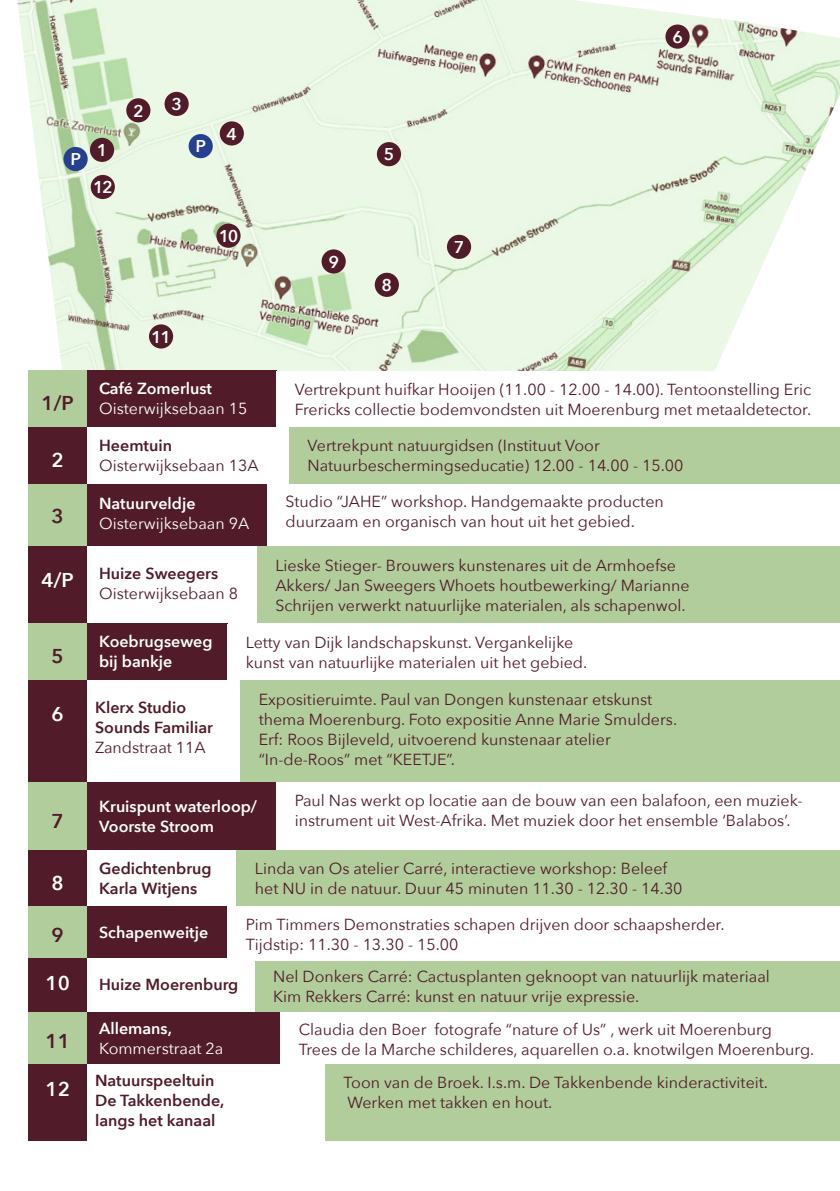
<style>
.page{position:relative;width:840px;height:1191px;background:#fff}
.page>*{position:absolute;margin:0;border:0;box-sizing:border-box;transform-origin:0 0}
.t1{font:600 20px "Avenir Next";color:#fff}
.t2{font:600 20px "Avenir Next";color:#511b29}
.t3{font:600 17px "Avenir Next";color:#fff}
.t4{font:16px/20px "Avenir Next";color:#511b29}
.t5{font:600 16px/20px "Avenir Next";color:#511b29}
.t6{font:600 16px/20px "Avenir Next";color:#fff}
.t7{font:16px "Avenir Next";color:#fff}
</style>
<div class="page">
<img style="left:17px;top:0;width:822px;height:371px">
<div style="left:90px;top:138px;width:24px;height:24px;background:#511b29;border-radius:50%"></div>
<div style="left:126px;top:98px;width:24px;height:24px;background:#511b29;border-radius:50%"></div>
<div style="left:164px;top:92px;width:25px;height:24px;background:#511b29;border-radius:50%"></div>
<div style="left:219px;top:121px;width:25px;height:24px;background:#511b29;border-radius:50%"></div>
<div style="left:374px;top:273px;width:24px;height:24px;background:#511b29;border-radius:50%"></div>
<div style="left:446px;top:235px;width:25px;height:24px;background:#511b29;border-radius:50%"></div>
<div style="left:376px;top:142px;width:25px;height:24px;background:#511b29;border-radius:50%"></div>
<div style="left:665px;top:25px;width:24px;height:24px;background:#511b29;border-radius:50%"></div>
<div style="left:91px;top:175px;width:24px;height:24px;background:#511b29;border-radius:50%"></div>
<div style="left:216px;top:224px;width:24px;height:24px;background:#511b29;border-radius:50%"></div>
<div style="left:321px;top:249px;width:24px;height:24px;background:#511b29;border-radius:50%"></div>
<div style="left:149px;top:324px;width:24px;height:24px;background:#511b29;border-radius:50%"></div>
<div style="left:63px;top:147px;width:25px;height:24px;background:#25408f;border-radius:50%"></div>
<div style="left:188px;top:134px;width:25px;height:24px;background:#25408f;border-radius:50%"></div>
<div style="left:28px;top:370px;width:59px;height:57px;background:#b0cd9b"></div>
<div style="left:28px;top:483px;width:59px;height:64px;background:#b0cd9b"></div>
<div style="left:28px;top:623px;width:59px;height:57px;background:#b0cd9b"></div>
<div style="left:28px;top:957px;width:59px;height:55px;background:#511b29"></div>
<div style="left:28px;top:1064px;width:59px;height:76px;background:#511b29"></div>
<div style="left:28px;top:680px;width:59px;height:102px;background:#511b29"></div>
<div style="left:28px;top:427px;width:59px;height:56px;background:#511b29"></div>
<div style="left:28px;top:782px;width:59px;height:68px;background:#b0cd9b"></div>
<div style="left:28px;top:905px;width:59px;height:52px;background:#b0cd9b"></div>
<div style="left:28px;top:1012px;width:59px;height:52px;background:#b0cd9b"></div>
<div style="left:28px;top:850px;width:59px;height:56px;background:#511b29"></div>
<div style="left:28px;top:547px;width:59px;height:76px;background:#511b29"></div>
<div style="left:87px;top:370px;width:189px;height:57px;background:#511b29"></div>
<div style="left:87px;top:483px;width:180px;height:64px;background:#511b29"></div>
<div style="left:87px;top:623px;width:141px;height:57px;background:#511b29"></div>
<div style="left:87px;top:782px;width:189px;height:68px;background:#511b29"></div>
<div style="left:87px;top:905px;width:141px;height:52px;background:#511b29"></div>
<div style="left:87px;top:1012px;width:193px;height:52px;background:#511b29"></div>
<div style="left:87px;top:850px;width:150px;height:56px;background:#fff"></div>
<div style="left:240px;top:680px;width:599px;height:102px;background:#b0cd9b"></div>
<div style="left:289px;top:427px;width:550px;height:56px;background:#b0cd9b"></div>
<div style="left:255px;top:957px;width:584px;height:55px;background:#b0cd9b"></div>
<div style="left:325px;top:1064px;width:514px;height:76px;background:#b0cd9b"></div>
<div style="left:228px;top:906px;width:611px;height:55px;background:#fff"></div>
<div style="left:237px;top:850px;width:602px;height:56px;background:#b0cd9b"></div>
<div style="left:257px;top:547px;width:582px;height:76px;background:#b0cd9b"></div>
<p class="t3" style="left:672px;top:22px;width:12px">6</p>
<p class="t3" style="left:70px;top:145px;width:12px">P</p>
<p class="t3" style="left:97px;top:135px;width:12px">1</p>
<p class="t3" style="left:93px;top:173px;width:22px">12</p>
<p class="t3" style="left:133px;top:96px;width:12px">2</p>
<p class="t3" style="left:171px;top:90px;width:12px">3</p>
<p class="t3" style="left:195px;top:132px;width:12px">P</p>
<p class="t3" style="left:226px;top:119px;width:12px">4</p>
<p class="t3" style="left:218px;top:221px;width:22px">10</p>
<p class="t3" style="left:328px;top:247px;width:12px">9</p>
<p class="t3" style="left:383px;top:140px;width:12px">5</p>
<p class="t3" style="left:381px;top:270px;width:12px">8</p>
<p class="t3" style="left:453px;top:232px;width:12px">7</p>
<p class="t2" style="left:42px;top:386px;width:34px">1/P</p>
<p class="t1" style="left:52px;top:442px;width:14px">2</p>
<p class="t2" style="left:52px;top:499px;width:14px">3</p>
<p class="t1" style="left:42px;top:562px;width:34px">4/P</p>
<p class="t2" style="left:52px;top:639px;width:14px">5</p>
<p class="t1" style="left:52px;top:696px;width:14px">6</p>
<p class="t2" style="left:52px;top:804px;width:14px">7</p>
<p class="t1" style="left:52px;top:866px;width:14px">8</p>
<p class="t2" style="left:52px;top:917px;width:14px">9</p>
<p class="t1" style="left:45px;top:965px;width:26px">10</p>
<p class="t2" style="left:45px;top:1024px;width:26px">11</p>
<p class="t1" style="left:45px;top:1072px;width:26px">12</p>
<p class="t3" style="left:151px;top:322px;width:22px">11</p>
<p class="t6" style="left:99px;top:378px;width:114px">Café Zomerlust</p>
<p class="t7" style="left:99px;top:395px;width:150px">Oisterwijksebaan 15</p>
<p class="t5" style="left:99px;top:435px;width:74px">Heemtuin</p>
<p class="t4" style="left:99px;top:454px;width:161px">Oisterwijksebaan 13A</p>
<p class="t6" style="left:99px;top:493px;width:98px">Natuurveldje</p>
<p class="t7" style="left:99px;top:510px;width:152px">Oisterwijksebaan 9A</p>
<p class="t5" style="left:99px;top:563px;width:120px">Huize Sweegers</p>
<p class="t4" style="left:99px;top:582px;width:140px">Oisterwijksebaan 8</p>
<p class="t4" style="left:294px;top:378px;width:518px">Vertrekpunt huifkar Hooijen (11.00 - 12.00 - 14.00). Tentoonstelling Eric<br>Frericks collectie bodemvondsten uit Moerenburg met metaaldetector.</p>
<p class="t4" style="left:307px;top:434px;width:377px">Vertrekpunt natuurgidsen (Instituut Voor<br>Natuurbeschermingseducatie) 12.00 - 14.00 - 15.00</p>
<p class="t4" style="left:285px;top:491px;width:379px">Studio “JAHE” workshop. Handgemaakte producten duurzaam en organisch van hout uit het gebied.</p>
<p class="t4" style="left:275px;top:554px;width:415px">Lieske Stieger- Brouwers kunstenares uit de Armhoefse<br>Akkers/ Jan Sweegers Whoets houtbewerking/ Marianne<br>Schrijen verwerkt natuurlijke materialen, als schapenwol.</p>
<p class="t6" style="left:99px;top:631px;width:115px">Koebrugseweg bij bankje</p>
<p class="t5" style="left:95px;top:696px;width:119px">Klerx Studio<br>Sounds Familiar</p>
<p class="t4" style="left:95px;top:736px;width:112px">Zandstraat 11A</p>
<p class="t4" style="left:246px;top:631px;width:342px">Letty van Dijk landschapskunst. Vergankelijke kunst van natuurlijke materialen uit het gebied.</p>
<p class="t4" style="left:258px;top:688px;width:420px">Expositieruimte. Paul van Dongen kunstenaar etskunst thema Moerenburg. Foto expositie Anne Marie Smulders.<br>Erf: Roos Bijleveld, uitvoerend kunstenaar atelier “In-de-Roos” met “KEETJE”.</p>
<p class="t6" style="left:99px;top:796px;width:159px">Kruispunt waterloop/<br>Voorste Stroom</p>
<p class="t4" style="left:294px;top:789px;width:509px">Paul Nas werkt op locatie aan de bouw van een balafoon, een muziek&shy;instrument uit West-Afrika. Met muziek door het ensemble ‘Balabos’.</p>
<p class="t5" style="left:99px;top:858px;width:114px">Gedichtenbrug<br>Karla Witjens</p>
<p class="t6" style="left:99px;top:921px;width:111px">Schapenweitje</p>
<p class="t5" style="left:99px;top:973px;width:141px">Huize Moerenburg</p>
<p class="t6" style="left:99px;top:1018px;width:74px">Allemans,</p>
<p class="t7" style="left:99px;top:1035px;width:126px">Kommerstraat 2a</p>
<p class="t5" style="left:95px;top:1070px;width:131px">Natuurspeeltuin<br>De Takkenbende, langs het kanaal</p>
<p class="t4" style="left:255px;top:858px;width:429px">Linda van Os atelier Carré, interactieve workshop: Beleef het NU in de natuur. Duur 45 minuten 11.30 - 12.30 - 14.30</p>
<p class="t4" style="left:246px;top:914px;width:480px">Pim Timmers Demonstraties schapen drijven door schaapsherder.<br>Tijdstip: 11.30 - 13.30 - 15.00</p>
<p class="t4" style="left:273px;top:965px;width:498px">Nel Donkers Carré: Cactusplanten geknoopt van natuurlijk materiaal<br>Kim Rekkers Carré: kunst en natuur vrije expressie.</p>
<p class="t4" style="left:298px;top:1018px;width:517px">Claudia den Boer fotografe “nature of Us” , werk uit Moerenburg<br>Trees de la Marche schilderes, aquarellen o.a. knotwilgen Moerenburg.</p>
<p class="t4" style="left:343px;top:1071px;width:425px">Toon van de Broek. I.s.m. De Takkenbende kinderactiviteit.<br>Werken met takken en hout.</p>
</div>
